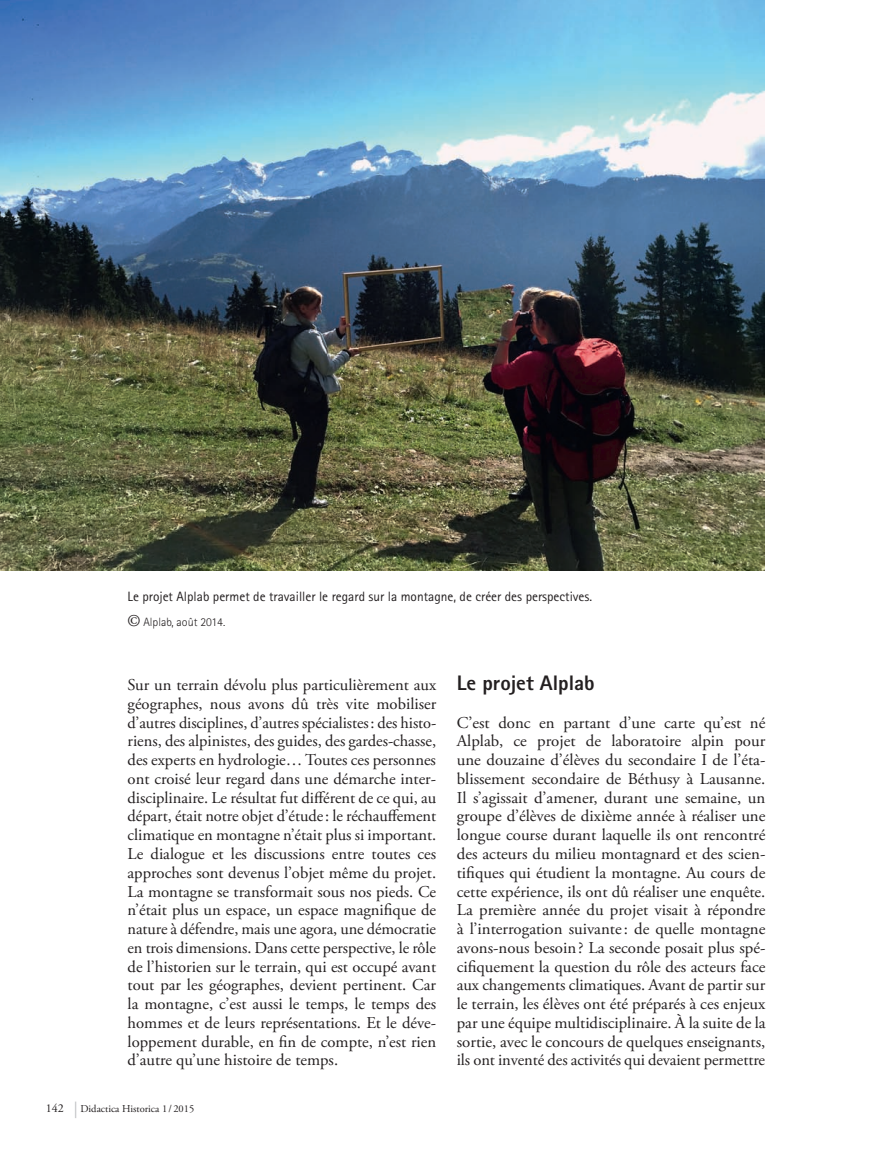
<style>
.page{position:relative;width:893px;height:1149px;background:#fff}
.page>*{position:absolute;margin:0;border:0;box-sizing:border-box;transform-origin:0 0}
.t1{font:800 21px "Rotis Sans Serif";color:#231f20}
.t2{font:16.5px/18.8px "Adobe Garamond Pro";color:#231f20;text-align:justify}
.t3{font:13.5px "Rotis Sans Serif";color:#231f20}
.t4{font:300 12px "Rotis Sans Serif";color:#231f20}
.t5{font:10.5px "Adobe Garamond Pro";color:#231f20}
.s1{font-family:"Adobe Garamond Pro";font-weight:400;font-size:16.5px}
.s2{font-size:12px}
.s3{font-size:16.5px;color:#bcbdc0}
</style>
<div class="page">
<img style="left:0;top:0;width:765px;height:570px">
<p class="t3" style="left:128px;top:588px;width:466px">Le projet Alplab permet de travailler le regard sur la montagne, de créer des perspectives.</p>
<p class="t4" style="left:128px;top:614px;width:99px"><span class="s1">©</span> Alplab, août 2014.</p>
<p class="t2" style="left:128px;top:676px;width:310px">Sur un terrain dévolu plus particulièrement aux géographes, nous avons dû très vite mobiliser d’autres disciplines, d’autres spécialistes: des histo&shy;riens, des alpinistes, des guides, des gardes-chasse, des experts en hydrologie… Toutes ces personnes ont croisé leur regard dans une démarche inter&shy;disciplinaire. Le résultat fut différent de ce qui, au départ, était notre objet d’étude: le réchauffement climatique en montagne n’était plus si important.<br>Le dialogue et les discussions entre toutes ces approches sont devenus l’objet même du projet.<br>La montagne se transformait sous nos pieds. Ce n’était plus un espace, un espace magnifique de nature à défendre, mais une agora, une démocratie en trois dimensions. Dans cette perspective, le rôle de l’historien sur le terrain, qui est occupé avant tout par les géographes, devient pertinent. Car la montagne, c’est aussi le temps, le temps des hommes et de leurs représentations. Et le déve&shy;loppement durable, en fin de compte, n’est rien d’autre qu’une histoire de temps.</p>
<p class="t5" style="left:46px;top:1101px;width:150px"><span class="s2">142</span> <span class="s3">|</span> Didactica Historica 1 / 2015</p>
<p class="t1" style="left:457px;top:669px;width:140px">Le projet Alplab</p>
<p class="t2" style="left:457px;top:713px;width:310px">C’est donc en partant d’une carte qu’est né Alplab, ce projet de laboratoire alpin pour une douzaine d’élèves du secondaire I de l’éta&shy;blissement secondaire de Béthusy à Lausanne.<br>Il s’agissait d’amener, durant une semaine, un groupe d’élèves de dixième année à réaliser une longue course durant laquelle ils ont rencontré des acteurs du milieu montagnard et des scien&shy;tifiques qui étudient la montagne. Au cours de cette expérience, ils ont dû réaliser une enquête.<br>La première année du projet visait à répondre à l’interrogation suivante: de quelle montagne avons-nous besoin? La seconde posait plus spé&shy;cifiquement la question du rôle des acteurs face aux changements climatiques. Avant de partir sur le terrain, les élèves ont été préparés à ces enjeux par une équipe multidisciplinaire. À la suite de la sortie, avec le concours de quelques enseignants, ils ont inventé des activités qui devaient permettre</p>
</div>
